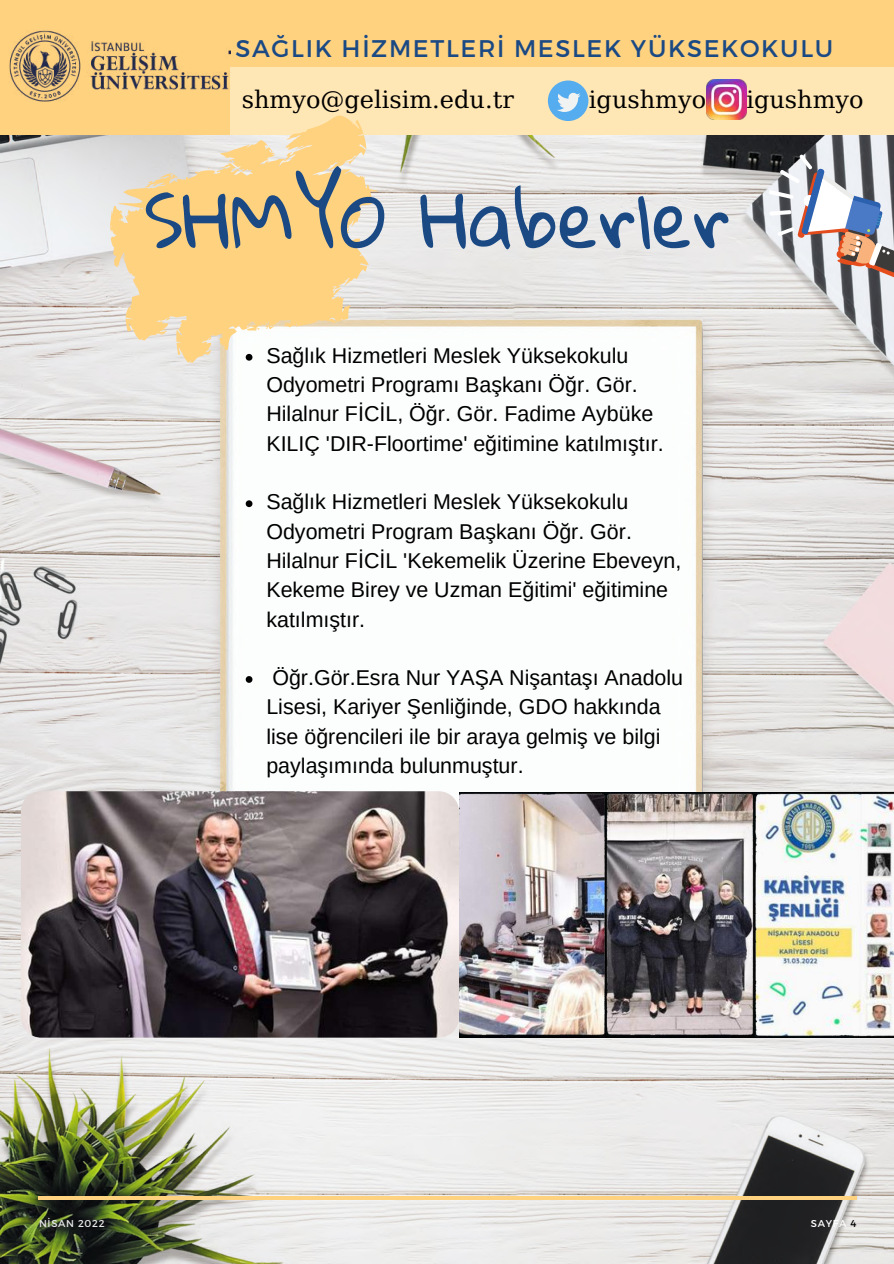
<style>
.page{position:relative;width:894px;height:1264px;background:#fff}
.page>*{position:absolute;margin:0;border:0;box-sizing:border-box;transform-origin:0 0}
.t1{font:73.95px "Gloria Hallelujah";color:#1a4984}
.t2{font:24px "DejaVu Serif";color:#000}
.t3{font:24px "Montserrat";letter-spacing:.07em;color:#1a4984}
.t4{font:21.45px/29.2px "Arimo";color:#000}
.t5{font:9.9px "Montserrat";letter-spacing:.07em;color:#e9e8e9}
.t6{font:9.9px "Montserrat";letter-spacing:.07em;color:#fff}
.s1{color:#000}
</style>
<div class="page">
<img style="left:0;top:135px;width:893px;height:1128px">
<div style="left:0;top:0;width:893px;height:68px;background:#ffd280"></div>
<hr style="left:38px;top:1196px;width:818px;height:3px;background:#ffd280">
<div style="left:0;top:67px;width:893px;height:68px;background:#ffe7b5"></div>
<div style="left:547px;top:80px;width:41px;height:41px;background:#55acee;border-radius:50%"></div>
<svg style="left:557px;top:93px;width:23px;height:19px"></svg>
<img style="left:706px;top:79px;width:40px;height:41px">
<div style="left:0;top:67px;width:230px;height:68px;background:#ffd280"></div>
<svg style="left:110px;top:115px;width:269px;height:248px;fill:#ffd280"></svg>
<svg style="left:768px;top:154px;width:125px;height:128px"></svg>
<svg style="left:246px;top:354px;width:6px;height:6px"></svg>
<svg style="left:246px;top:500px;width:6px;height:7px"></svg>
<svg style="left:246px;top:676px;width:6px;height:7px"></svg>
<img style="left:459px;top:793px;width:434px;height:244px">
<img style="left:21px;top:791px;width:438px;height:246px;border-radius:20px">
<img style="left:9px;top:30px;width:221px;height:88px">
<p class="t3" style="left:235px;top:33px;width:599px">SAĞLIK HİZMETLERİ MESLEK YÜKSEKOKULU</p>
<p class="t2" style="left:242px;top:85px;width:273px">shmyo@gelisim.edu.tr</p>
<p class="t2" style="left:588px;top:85px;width:119px">igushmyo</p>
<p class="t2" style="left:746px;top:85px;width:119px">igushmyo</p>
<h1 class="t1" style="left:144px;top:179px;width:586px">SHMYO Haberler</h1>
<p class="t4" style="left:266px;top:341px;width:399px">Sağlık Hizmetleri Meslek Yüksekokulu Odyometri Programı Başkanı Öğr. Gör.<br>Hilalnur FİCİL, Öğr. Gör. Fadime Aybüke KILIÇ 'DIR-Floortime' eğitimine katılmıştır.</p>
<p class="t4" style="left:266px;top:487px;width:416px">Sağlık Hizmetleri Meslek Yüksekokulu Odyometri Program Başkanı Öğr. Gör.<br>Hilalnur FİCİL 'Kekemelik Üzerine Ebeveyn, Kekeme Birey ve Uzman Eğitimi' eğitimine katılmıştır.</p>
<p class="t4" style="left:266px;top:663px;width:418px">Öğr.Gör.Esra Nur YAŞA Nişantaşı Anadolu Lisesi, Kariyer Şenliğinde, GDO hakkında lise öğrencileri ile bir araya gelmiş ve bilgi paylaşımında bulunmuştur.</p>
<p class="t5" style="left:39px;top:1217px;width:67px">NİSAN 2022</p>
<p class="t6" style="left:810px;top:1217px;width:47px">SAYFA <span class="s1">4</span></p>
</div>
